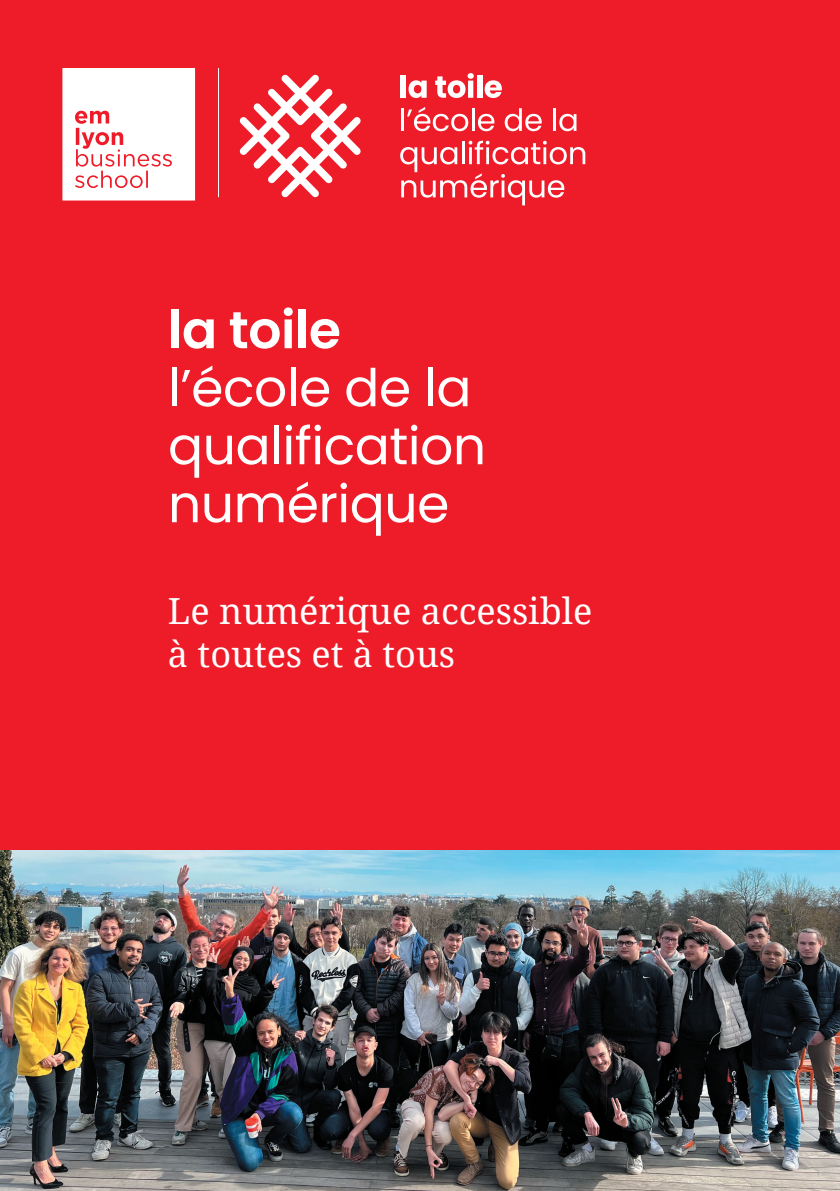
<style>
.page{position:relative;width:840px;height:1191px;background:#fff}
.page>*{position:absolute;margin:0;border:0;box-sizing:border-box;transform-origin:0 0}
.t1{font:52px/58px "Poppins";letter-spacing:-.01em;color:#fff}
.t2{font:600 52px "Poppins";letter-spacing:-.01em;color:#fff}
.t3{font:36px/43.2px "Noto Serif";color:#fff}
</style>
<div class="page">
<div style="left:0;top:0;width:839px;height:854px;background:#ed1c28"></div>
<div style="left:400px;top:75px;width:6px;height:23px;background:#fff"></div>
<svg style="left:408px;top:80px;width:18px;height:18px"></svg>
<svg style="left:435px;top:73px;width:38px;height:25px"></svg>
<div style="left:476px;top:75px;width:6px;height:23px;background:#fff"></div>
<svg style="left:484px;top:80px;width:17px;height:18px"></svg>
<hr style="left:401px;top:108px;width:3px;height:23px;background:#fff">
<svg style="left:407px;top:107px;width:61px;height:24px"></svg>
<hr style="left:471px;top:108px;width:3px;height:23px;background:#fff">
<svg style="left:478px;top:114px;width:16px;height:17px"></svg>
<svg style="left:504px;top:108px;width:37px;height:23px"></svg>
<hr style="left:552px;top:108px;width:3px;height:23px;background:#fff">
<svg style="left:559px;top:114px;width:17px;height:17px"></svg>
<svg style="left:400px;top:141px;width:185px;height:64px"></svg>
<svg style="left:239px;top:74px;width:122px;height:123px"></svg>
<svg style="left:62px;top:68px;width:133px;height:132px;background:#fdeced"></svg>
<hr style="left:218px;top:68px;width:1px;height:129px;background:#fff">
<img style="left:0;top:850px;width:839px;height:341px">
<h1 class="t2" style="left:168px;top:300px;width:174px">la toile</h1>
<h1 class="t1" style="left:168px;top:359px;width:319px">l’école de la qualification numérique</h1>
<p class="t3" style="left:168px;top:587px;width:425px">Le numérique accessible à toutes et à tous</p>
</div>
